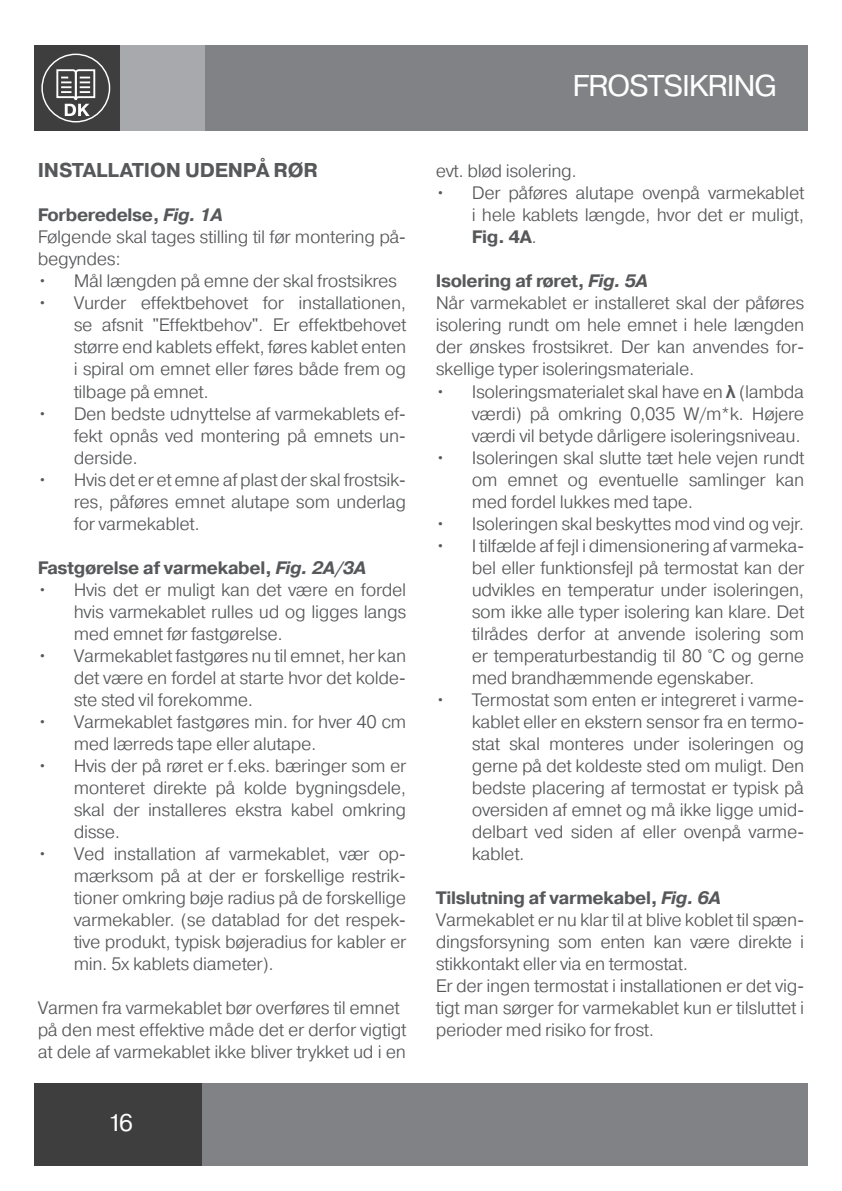
<style>
.page{position:relative;width:842px;height:1191px;background:#fff}
.page>*{position:absolute;margin:0;border:0;box-sizing:border-box;transform-origin:0 0}
.t1{font:30px "Pragmatica";letter-spacing:-.04em;color:#fff}
.t2{font:24px "Pragmatica";color:#fff}
.Brødtekst{font:700 20px "Pragmatica";letter-spacing:-.01em;color:#57585a}
.Brødtekst-2{font:300 18px/22px "Pragmatica";letter-spacing:-.02em;color:#57585a;text-align:justify}
.Brødtekst-3{font:700 18px "Pragmatica";letter-spacing:-.02em;color:#57585a}
.s1{font-style:italic}
.s2{font-weight:700}
.s3{font-family:"Arial";font-weight:700}
</style>
<div class="page">
<div style="left:34px;top:45px;width:774px;height:85px;background:#808285"></div>
<div style="left:34px;top:1083px;width:774px;height:82px;background:#808285"></div>
<div style="left:119px;top:45px;width:85px;height:85px;background:#a8a9ad"></div>
<div style="left:34px;top:1083px;width:167px;height:82px;background:#3e3e3f"></div>
<div style="left:34px;top:45px;width:85px;height:85px;background:#3e3e3f"></div>
<svg style="left:41px;top:54px;width:69px;height:68px"></svg>
<p class="Brødtekst" style="left:38px;top:157px;width:281px">INSTALLATION UDENPÅ RØR</p>
<p class="Brødtekst-3" style="left:38px;top:203px;width:187px">Forberedelse, <span class="s1">Fig. 1A</span></p>
<p class="Brødtekst-2" style="left:38px;top:226px;width:370px">Følgende skal tages stilling til før montering på&shy;begyndes:</p>
<p class="Brødtekst-2" style="left:38px;top:270px;width:361px">• Mål længden på emne der skal frostsikres</p>
<p class="Brødtekst-2" style="left:74px;top:292px;width:334px;text-indent:-36px">• Vurder effektbehovet for installationen, se afsnit "Effektbehov". Er effektbehovet større end kablets effekt, føres kablet enten i spiral om emnet eller føres både frem og tilbage på emnet.</p>
<p class="Brødtekst-2" style="left:74px;top:402px;width:334px;text-indent:-36px">• Den bedste udnyttelse af varmekablets ef&shy;fekt opnås ved montering på emnets un&shy;derside.</p>
<p class="Brødtekst-2" style="left:74px;top:468px;width:334px;text-indent:-36px">• Hvis det er et emne af plast der skal frostsik&shy;res, påføres emnet alutape som underlag for varmekablet.</p>
<p class="Brødtekst-3" style="left:38px;top:555px;width:330px">Fastgørelse af varmekabel, <span class="s1">Fig. 2A/3A</span></p>
<p class="Brødtekst-2" style="left:74px;top:578px;width:334px;text-indent:-36px">• Hvis det er muligt kan det være en fordel hvis varmekablet rulles ud og ligges langs med emnet før fastgørelse.</p>
<p class="Brødtekst-2" style="left:74px;top:644px;width:334px;text-indent:-36px">• Varmekablet fastgøres nu til emnet, her kan det være en fordel at starte hvor det kolde&shy;ste sted vil forekomme.</p>
<p class="Brødtekst-2" style="left:74px;top:710px;width:334px;text-indent:-36px">• Varmekablet fastgøres min. for hver 40 cm med lærreds tape eller alutape.</p>
<p class="Brødtekst-2" style="left:74px;top:754px;width:334px;text-indent:-36px">• Hvis der på røret er f.eks. bæringer som er monteret direkte på kolde bygningsdele, skal der installeres ekstra kabel omkring disse.</p>
<p class="Brødtekst-2" style="left:74px;top:842px;width:334px;text-indent:-36px">• Ved installation af varmekablet, vær op&shy;mærksom på at der er forskellige restrik&shy;tioner omkring bøje radius på de forskellige varmekabler. (se datablad for det respek&shy;tive produkt, typisk bøjeradius for kabler er min. 5x kablets diameter).</p>
<p class="Brødtekst-2" style="left:38px;top:996px;width:363px">Varmen fra varmekablet bør overføres til emnet</p>
<p class="Brødtekst-2" style="left:38px;top:1018px;width:370px">på den mest effektive måde det er derfor vigtigt at dele af varmekablet ikke bliver trykket ud i en</p>
<h2 class="t2" style="left:108px;top:1108px;width:27px">16</h2>
<h1 class="t1" style="left:572px;top:67px;width:206px">FROSTSIKRING</h1>
<p class="Brødtekst-2" style="left:436px;top:160px;width:143px">evt. blød isolering.</p>
<p class="Brødtekst-2" style="left:472px;top:182px;width:334px;text-indent:-36px">• Der påføres alutape ovenpå varmekablet i hele kablets længde, hvor det er muligt, <span class="s2">Fig. 4A</span>.</p>
<p class="Brødtekst-3" style="left:436px;top:269px;width:214px">Isolering af røret, <span class="s1">Fig. 5A</span></p>
<p class="Brødtekst-2" style="left:436px;top:292px;width:370px">Når varmekablet er installeret skal der påføres isolering rundt om hele emnet i hele længden der ønskes frostsikret. Der kan anvendes for&shy;skellige typer isoleringsmateriale.</p>
<p class="Brødtekst-2" style="left:472px;top:380px;width:334px;text-indent:-36px">• Isoleringsmaterialet skal have en <span class="s3">λ</span> (lambda værdi) på omkring 0,035 W/m*k. Højere værdi vil betyde dårligere isoleringsniveau.</p>
<p class="Brødtekst-2" style="left:472px;top:446px;width:334px;text-indent:-36px">• Isoleringen skal slutte tæt hele vejen rundt om emnet og eventuelle samlinger kan med fordel lukkes med tape.</p>
<p class="Brødtekst-2" style="left:436px;top:512px;width:370px">• Isoleringen skal beskyttes mod vind og vejr.</p>
<p class="Brødtekst-2" style="left:472px;top:534px;width:334px;text-indent:-36px">• I tilfælde af fejl i dimensionering af varmeka&shy;bel eller funktionsfejl på termostat kan der udvikles en temperatur under isoleringen, som ikke alle typer isolering kan klare. Det tilrådes derfor at anvende isolering som er temperaturbestandig til 80 °C og gerne med brandhæmmende egenskaber.</p>
<p class="Brødtekst-2" style="left:472px;top:688px;width:334px;text-indent:-36px">• Termostat som enten er integreret i varme&shy;kablet eller en ekstern sensor fra en termo&shy;stat skal monteres under isoleringen og gerne på det koldeste sted om muligt. Den bedste placering af termostat er typisk på oversiden af emnet og må ikke ligge umid&shy;delbart ved siden af eller ovenpå varme&shy;kablet.</p>
<p class="Brødtekst-3" style="left:436px;top:885px;width:287px">Tilslutning af varmekabel, <span class="s1">Fig. 6A</span></p>
<p class="Brødtekst-2" style="left:436px;top:908px;width:370px">Varmekablet er nu klar til at blive koblet til spæn&shy;dingsforsyning som enten kan være direkte i stikkontakt eller via en termostat.</p>
<p class="Brødtekst-2" style="left:436px;top:974px;width:370px">Er der ingen termostat i installationen er det vig&shy;tigt man sørger for varmekablet kun er tilsluttet i perioder med risiko for frost.</p>
</div>
